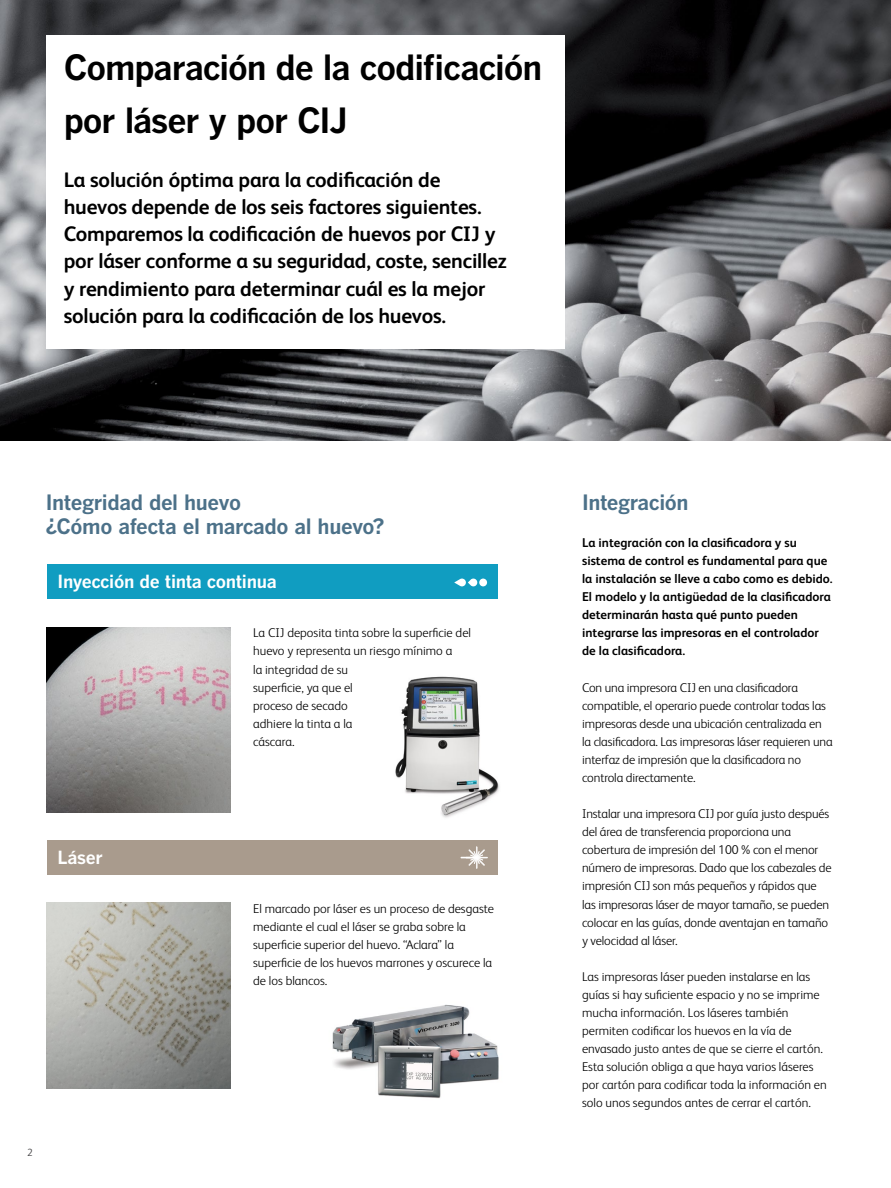
<style>
.page{position:relative;width:891px;height:1188px;background:#fff}
.page>*{position:absolute;margin:0;border:0;box-sizing:border-box;transform-origin:0 0}
.t1{font:700 34.5px/52.5px "Benton Gothic";letter-spacing:-.035em;color:#000}
.t2{font:700 21px/27px "FS Albert Pro";letter-spacing:-.01em;color:#000}
.t3{font:700 21px/24px "Benton Gothic";letter-spacing:-.02em;color:#4c7189}
.t4{font:700 18px "Benton Gothic";letter-spacing:-.02em;color:#fff}
.t5{font:300 12.75px/18px "FS Albert Pro";letter-spacing:-.01em;color:#000}
.t6{font:700 12.75px/18px "FS Albert Pro";color:#000}
.t7{font:300 10.5px "FS Albert Pro";color:#414042}
</style>
<div class="page">
<img style="left:0;top:0;width:891px;height:440px">
<div style="left:46px;top:36px;width:519px;height:313px;background:#fff"></div>
<img style="left:47px;top:628px;width:183px;height:185px">
<img style="left:47px;top:903px;width:183px;height:185px">
<img style="left:395px;top:676px;width:104px;height:142px">
<img style="left:332px;top:1004px;width:167px;height:94px">
<div style="left:47px;top:565px;width:451px;height:34px;background:#109dc1"></div>
<div style="left:47px;top:840px;width:451px;height:34px;background:#a99b8d"></div>
<svg style="left:461px;top:846px;width:27px;height:23px"></svg>
<div style="left:479px;top:579px;width:8px;height:7px;background:#fff;border-radius:50%"></div>
<svg style="left:454px;top:579px;width:23px;height:7px"></svg>
<h1 class="t1" style="left:64px;top:42px;width:480px">Comparación de la codificación por láser y por CIJ</h1>
<p class="t2" style="left:64px;top:166px;width:445px">La solución óptima para la codificación de huevos depende de los seis factores siguientes.<br>Comparemos la codificación de huevos por CIJ y por láser conforme a su seguridad, coste, sencillez y rendimiento para determinar cuál es la mejor solución para la codificación de los huevos.</p>
<h2 class="t3" style="left:46px;top:491px;width:340px">Integridad del huevo<br>¿Cómo afecta el marcado al huevo?</h2>
<h3 class="t4" style="left:58px;top:571px;width:221px">Inyección de tinta continua</h3>
<h3 class="t4" style="left:58px;top:847px;width:47px">Láser</h3>
<p class="t5" style="left:253px;top:623px;width:219px">La CIJ deposita tinta sobre la superficie del huevo y representa un riesgo mínimo a<br>la integridad de su<br>superficie, ya que el<br>proceso de secado<br>adhiere la tinta a la<br>cáscara.</p>
<p class="t5" style="left:253px;top:899px;width:242px">El marcado por láser es un proceso de desgaste mediante el cual el láser se graba sobre la superficie superior del huevo. “Aclara” la superficie de los huevos marrones y oscurece la de los blancos.</p>
<p class="t7" style="left:27px;top:1145px;width:7px">2</p>
<h2 class="t3" style="left:582px;top:491px;width:108px">Integración</h2>
<p class="t6" style="left:582px;top:533px;width:252px">La integración con la clasificadora y su sistema de control es fundamental para que la instalación se lleve a cabo como es debido.<br>El modelo y la antigüedad de la clasificadora determinarán hasta qué punto pueden integrarse las impresoras en el controlador de la clasificadora.</p>
<p class="t5" style="left:582px;top:677px;width:252px">Con una impresora CIJ en una clasificadora compatible, el operario puede controlar todas las impresoras desde una ubicación centralizada en la clasificadora. Las impresoras láser requieren una interfaz de impresión que la clasificadora no controla directamente.</p>
<p class="t5" style="left:582px;top:804px;width:251px">Instalar una impresora CIJ por guía justo después del área de transferencia proporciona una cobertura de impresión del 100 % con el menor número de impresoras. Dado que los cabezales de impresión CIJ son más pequeños y rápidos que las impresoras láser de mayor tamaño, se pueden colocar en las guías, donde aventajan en tamaño y velocidad al láser.</p>
<p class="t5" style="left:582px;top:967px;width:246px">Las impresoras láser pueden instalarse en las guías si hay suficiente espacio y no se imprime mucha información. Los láseres también permiten codificar los huevos en la vía de envasado justo antes de que se cierre el cartón.<br>Esta solución obliga a que haya varios láseres por cartón para codificar toda la información en solo unos segundos antes de cerrar el cartón.</p>
</div>
